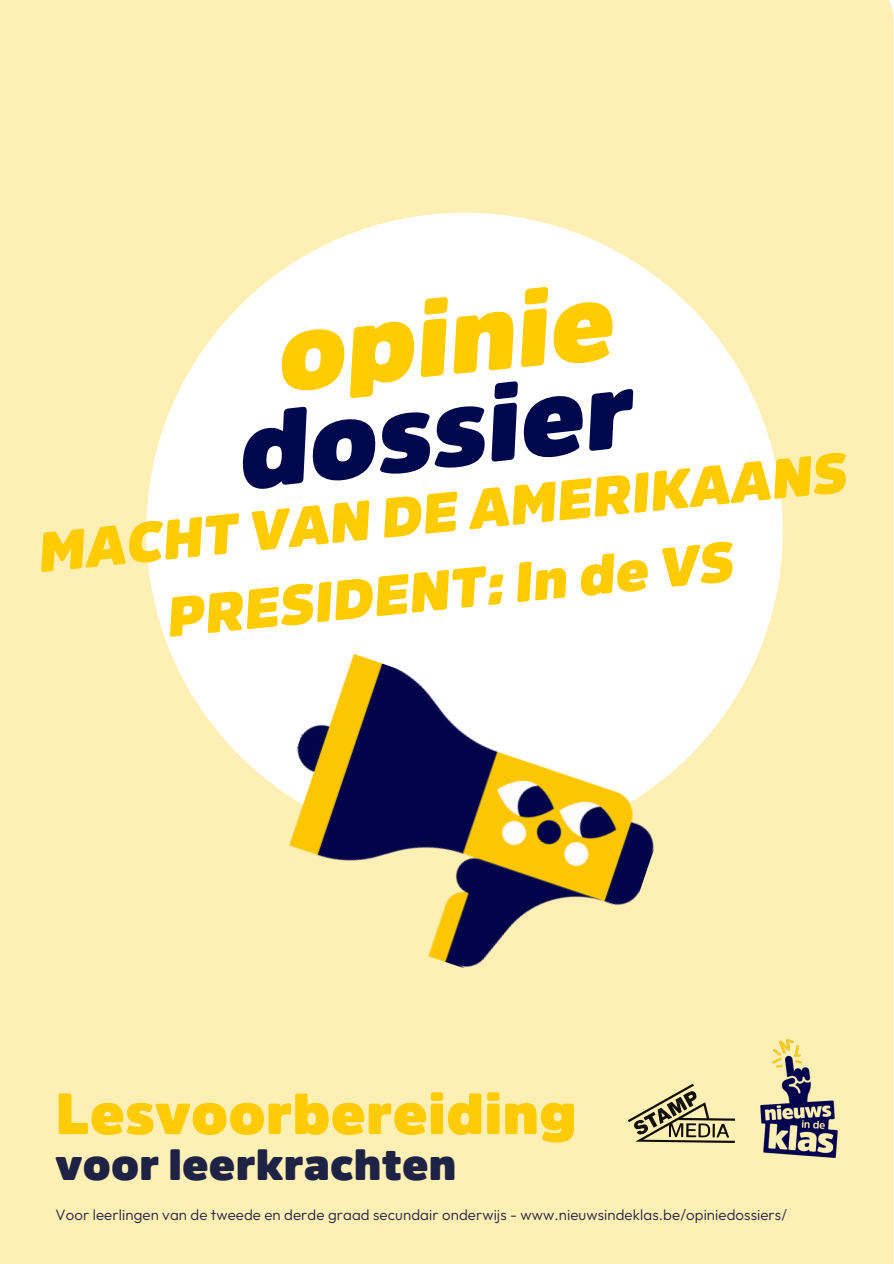
<style>
.page{position:relative;width:894px;height:1264px;background:#fff}
.page>*{position:absolute;margin:0;border:0;box-sizing:border-box;transform-origin:0 0}
.t1{font:italic 900 106.5px "Amsi Pro Normal";color:#01084e}
.t2{font:italic 900 106.5px "Amsi Pro Normal";color:#ffcc01}
.t3{font:900 57.3px "Amsi Pro Normal";letter-spacing:.005em;color:#fecb04}
.t4{font:italic 900 55.2px/77.1px "Amsi Pro Normal";color:#ffcc01;text-align:center}
.t5{font:900 43.35px "Amsi Pro Normal";letter-spacing:.005em;color:#1e2245}
.t6{font:300 15px "Outfit";letter-spacing:.005em;color:#1e2245}
</style>
<div class="page">
<div style="left:0;top:0;width:893px;height:1263px;background:#feefb4"></div>
<div style="left:146px;top:213px;width:636px;height:635px;background:#fff;border-radius:50%"></div>
<img style="left:247px;top:654px;width:435px;height:359px">
<svg style="left:627px;top:1083px;width:107px;height:59px;background:#c1b689"></svg>
<img style="left:758px;top:1037px;width:81px;height:122px">
<h1 class="t2" style="left:272px;top:302px;width:340px;rotate:-6deg">opinie</h1>
<h1 class="t1" style="left:233px;top:398px;width:398px;rotate:-6deg">dossier</h1>
<p class="t4" style="left:35px;top:518px;width:813px;rotate:-6deg">MACHT VAN DE AMERIKAANS<br>PRESIDENT: In de VS</p>
<h3 class="t3" style="left:56px;top:1085px;width:522px">Lesvoorbereiding</h3>
<h3 class="t5" style="left:56px;top:1143px;width:402px">voor leerkrachten</h3>
<p class="t6" style="left:56px;top:1204px;width:732px">Voor leerlingen van de tweede en derde graad secundair onderwijs - www.nieuwsindeklas.be/opiniedossiers/</p>
</div>
